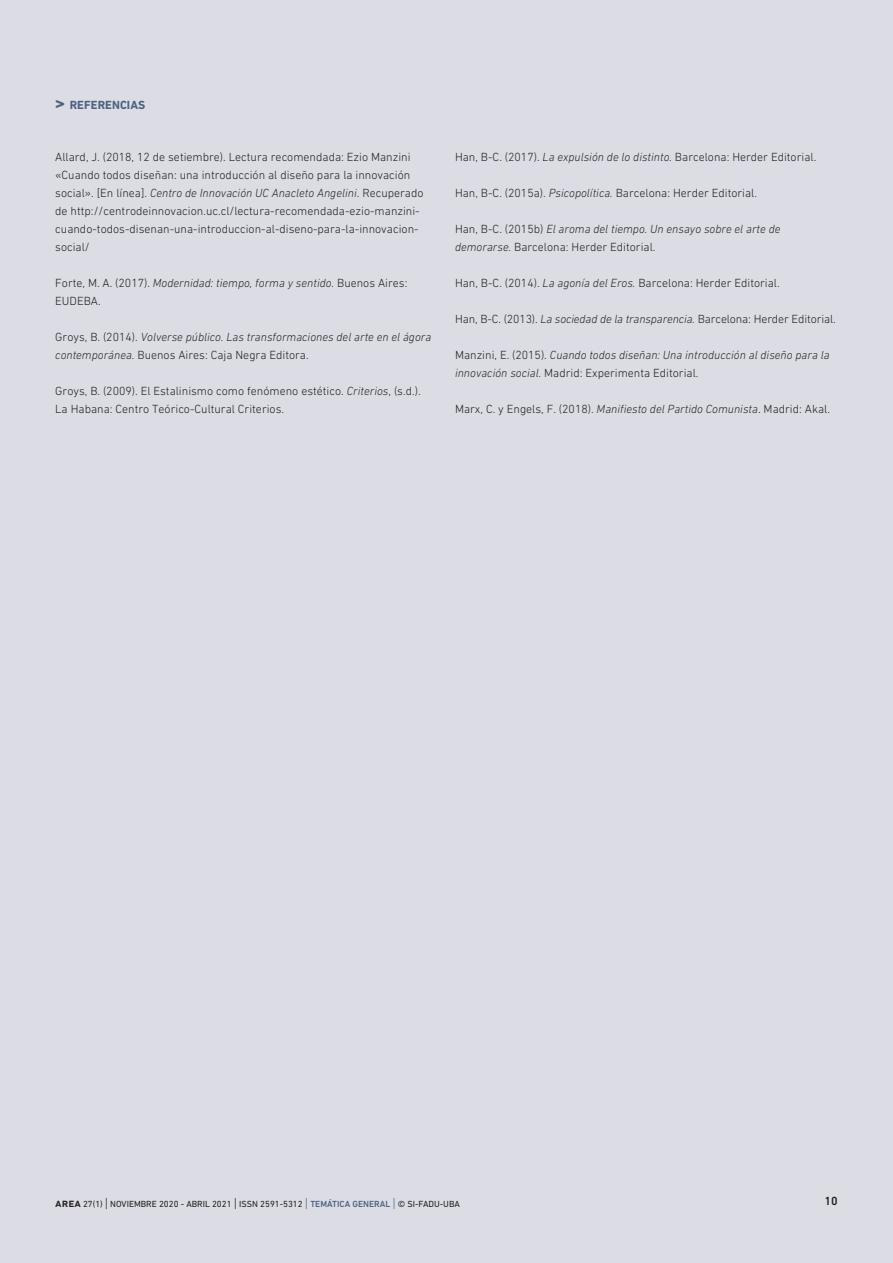
<style>
.page{position:relative;width:893px;height:1263px;background:#dbdce4}
.page>*{position:absolute;margin:0;border:0;box-sizing:border-box;transform-origin:0 0}
._41__Referencias{font:300 12px/18px "DIN Next LT Pro";color:#231f20}
._41__Referencias-2{font:italic 300 12px/18px "DIN Next LT Pro";color:#231f20}
._40__Titulo_Referenc{font:700 12px "DIN Next LT Pro";color:#4d6182}
.t1{font:500 12px "DIN Next LT Pro";color:#231f20}
.t2{font:9px "DIN Next LT Pro";color:#231f20}
.s1{font-size:18px}
.s2{font-style:italic}
.s3{font-style:normal}
.s4{font-weight:500;font-size:12px}
.s5{font-weight:300;font-size:13.5px}
.s6{font-weight:300;font-size:13.5px;color:#4d6182}
.s7{font-weight:500;color:#4d6182}
</style>
<div class="page">
<p class="_40__Titulo_Referenc" style="left:55px;top:98px;width:72px"><span class="s1">&gt;</span> REFERENCIAS</p>
<p class="_41__Referencias" style="left:55px;top:148px;width:370px">Allard, J. (2018, 12 de setiembre). Lectura recomendada: Ezio Manzini «Cuando todos diseñan: una introducción al diseño para la innovación social». [En línea]. <span class="s2">Centro de Innovación UC Anacleto Angelini</span>. Recuperado de http://centrodeinnovacion.uc.cl/lectura-recomendada-ezio-manzini&shy;cuando-todos-disenan-una-introduccion-al-diseno-para-la-innovacion&shy;social/</p>
<p class="_41__Referencias" style="left:55px;top:274px;width:354px">Forte, M. A. (2017). <span class="s2">Modernidad: tiempo, forma y sentido.</span> Buenos Aires:<br>EUDEBA.</p>
<p class="_41__Referencias-2" style="left:55px;top:328px;width:377px"><span class="s3">Groys, B. (2014).</span> Volverse público. Las transformaciones del arte en el ágora contemporánea. <span class="s3">Buenos Aires: Caja Negra Editora.</span></p>
<p class="_41__Referencias" style="left:55px;top:382px;width:367px">Groys, B. (2009). El Estalinismo como fenómeno estético. <span class="s2">Criterios</span>, (s.d.).<br>La Habana: Centro Teórico-Cultural Criterios.</p>
<p class="_41__Referencias" style="left:455px;top:148px;width:363px">Han, B-C. (2017). <span class="s2">La expulsión de lo distinto.</span> Barcelona: Herder Editorial.</p>
<p class="_41__Referencias" style="left:455px;top:184px;width:304px">Han, B-C. (2015a). <span class="s2">Psicopolítica.</span> Barcelona: Herder Editorial.</p>
<p class="_41__Referencias-2" style="left:455px;top:220px;width:327px"><span class="s3">Han, B-C. (2015b)</span> El aroma del tiempo. Un ensayo sobre el arte de demorarse. <span class="s3">Barcelona: Herder Editorial.</span></p>
<p class="_41__Referencias" style="left:455px;top:274px;width:326px">Han, B-C. (2014). <span class="s2">La agonía del Eros.</span> Barcelona: Herder Editorial.</p>
<p class="_41__Referencias" style="left:455px;top:310px;width:382px">Han, B-C. (2013). <span class="s2">La sociedad de la transparencia.</span> Barcelona: Herder Editorial.</p>
<p class="_41__Referencias-2" style="left:455px;top:346px;width:376px"><span class="s3">Manzini, E. (2015).</span> Cuando todos diseñan: Una introducción al diseño para la innovación social. <span class="s3">Madrid: Experimenta Editorial.</span></p>
<p class="_41__Referencias" style="left:455px;top:400px;width:376px">Marx, C. y Engels, F. (2018). <span class="s2">Manifiesto del Partido Comunista</span>. Madrid: Akal.</p>
<p class="t2" style="left:55px;top:1198px;width:406px"><span class="s4">area</span> 27(1) <span class="s5">|</span> NOVIEMBRE 2020 - ABRIL 2021 <span class="s5">|</span> ISSN 2591-5312 <span class="s6">|</span> <span class="s7">TEMÁTICA GENERAL</span> <span class="s6">|</span> © SI-FADU-UBA</p>
<p class="t1" style="left:824px;top:1194px;width:15px">10</p>
</div>
